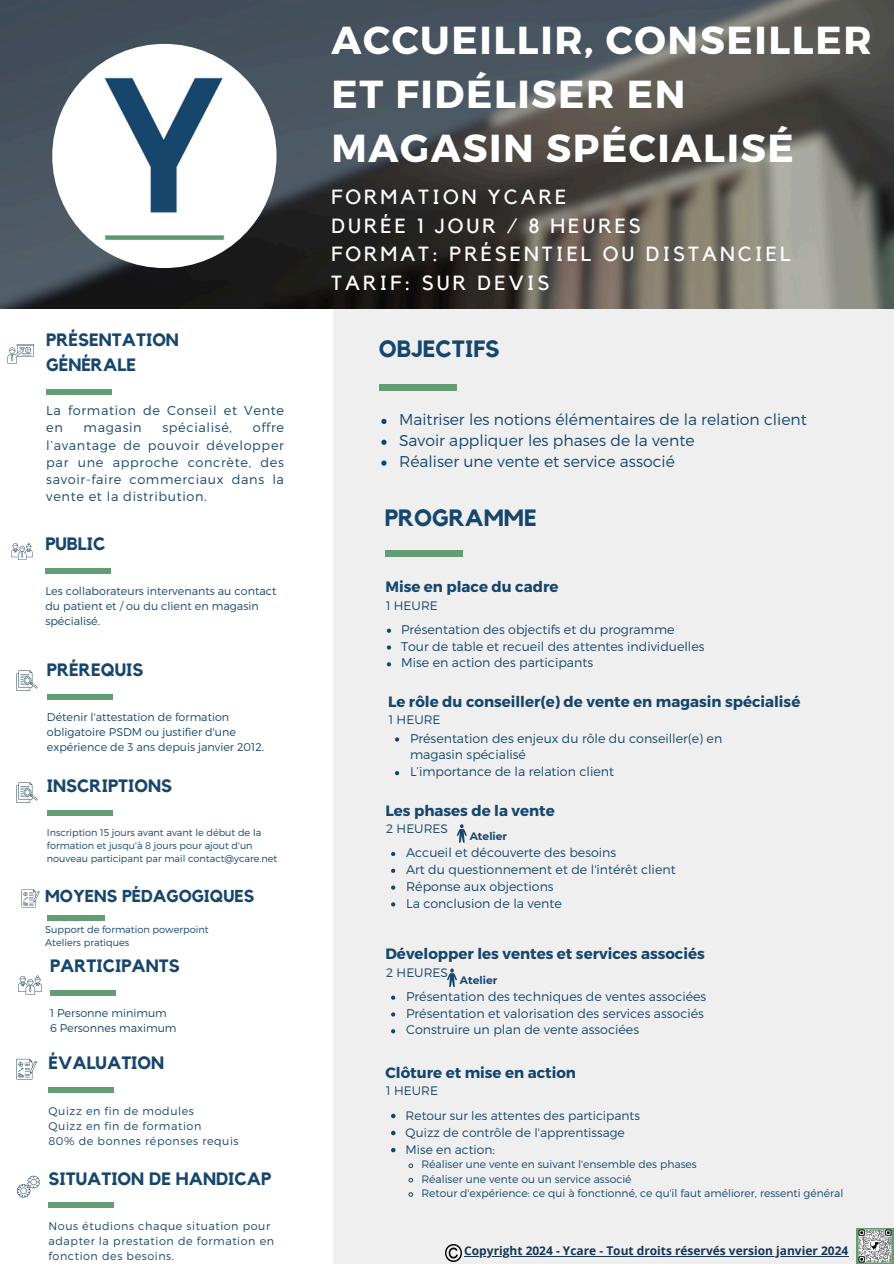
<style>
.page{position:relative;width:894px;height:1264px;background:#fff}
.page>*{position:absolute;margin:0;border:0;box-sizing:border-box;transform-origin:0 0}
.t1{font:700 39px/54px "Montserrat";letter-spacing:.04em;color:#fff}
.t2{font:700 23.55px "Kollektif";color:#17466d}
.t3{font:20.4px/28.5px "Kollektif";letter-spacing:.145em;color:#fff}
.t4{font:700 17.85px/24.6px "Kollektif";color:#17466d}
.t5{font:700 17.25px "Kollektif";color:#17466d}
.t6{font:300 15.6px "Montserrat";color:#17466d}
.t7{font:700 15px "Montserrat";color:#17466d}
.t8{font:300 12.9px/17.1px "Montserrat";letter-spacing:.05em;color:#17466d}
.t9{font:300 12.6px/16.8px "Montserrat";color:#17466d}
.t10{font:300 12.3px "Montserrat";color:#17466d}
.t11{font:700 12px "Open Sans";color:#173554}
.t12{font:300 11.1px/14.9px "Montserrat";color:#17466d}
.t13{font:300 11.1px/14.9px "Montserrat";letter-spacing:.05em;color:#17466d}
.t14{font:300 10.8px "Montserrat";color:#17466d}
.t15{font:700 10.8px "Montserrat";color:#17466d}
.t16{font:300 9.75px/12.9px "Montserrat";color:#17466d}
</style>
<div class="page">
<div style="left:332px;top:308px;width:561px;height:955px;background:#efefef"></div>
<img style="left:0;top:0;width:893px;height:308px">
<img style="left:52px;top:44px;width:224px;height:224px;border-radius:50%">
<div style="left:46px;top:389px;width:66px;height:5px;background:#649c74"></div>
<svg style="left:381px;top:419px;width:5px;height:5px"></svg>
<svg style="left:381px;top:439px;width:5px;height:6px"></svg>
<svg style="left:381px;top:460px;width:5px;height:5px"></svg>
<div style="left:378px;top:384px;width:78px;height:7px;background:#649c74"></div>
<div style="left:45px;top:568px;width:66px;height:6px;background:#649c74"></div>
<svg style="left:7px;top:344px;width:27px;height:19px"></svg>
<svg style="left:11px;top:543px;width:22px;height:17px"></svg>
<div style="left:47px;top:694px;width:65px;height:5px;background:#649c74"></div>
<svg style="left:16px;top:670px;width:21px;height:21px"></svg>
<div style="left:47px;top:810px;width:65px;height:5px;background:#649c74"></div>
<svg style="left:16px;top:782px;width:21px;height:21px"></svg>
<div style="left:50px;top:989px;width:65px;height:6px;background:#649c74"></div>
<svg style="left:18px;top:975px;width:24px;height:19px"></svg>
<div style="left:384px;top:550px;width:78px;height:7px;background:#649c74"></div>
<div style="left:48px;top:1087px;width:66px;height:6px;background:#649c74"></div>
<div style="left:48px;top:1202px;width:66px;height:6px;background:#649c74"></div>
<svg style="left:16px;top:1058px;width:21px;height:21px"></svg>
<svg style="left:17px;top:1175px;width:23px;height:22px"></svg>
<img style="left:856px;top:1228px;width:37px;height:35px">
<svg style="left:387px;top:628px;width:4px;height:5px"></svg>
<svg style="left:387px;top:645px;width:4px;height:4px"></svg>
<svg style="left:387px;top:662px;width:4px;height:4px"></svg>
<svg style="left:391px;top:1113px;width:4px;height:5px"></svg>
<svg style="left:391px;top:1130px;width:4px;height:5px"></svg>
<svg style="left:391px;top:1147px;width:4px;height:5px"></svg>
<svg style="left:408px;top:1163px;width:5px;height:5px"></svg>
<svg style="left:408px;top:1177px;width:5px;height:5px"></svg>
<svg style="left:408px;top:1192px;width:5px;height:5px"></svg>
<svg style="left:447px;top:968px;width:10px;height:18px"></svg>
<svg style="left:395px;top:737px;width:4px;height:4px"></svg>
<svg style="left:395px;top:771px;width:4px;height:4px"></svg>
<svg style="left:391px;top:851px;width:4px;height:5px"></svg>
<svg style="left:391px;top:868px;width:4px;height:4px"></svg>
<svg style="left:391px;top:885px;width:4px;height:4px"></svg>
<svg style="left:391px;top:902px;width:4px;height:4px"></svg>
<svg style="left:391px;top:995px;width:4px;height:4px"></svg>
<svg style="left:391px;top:1012px;width:4px;height:4px"></svg>
<svg style="left:391px;top:1029px;width:4px;height:4px"></svg>
<svg style="left:456px;top:824px;width:10px;height:18px"></svg>
<div style="left:47px;top:915px;width:58px;height:5px;background:#649c74"></div>
<svg style="left:22px;top:889px;width:18px;height:18px"></svg>
<img style="left:445px;top:1244px;width:16px;height:17px">
<hr style="left:464px;top:1256px;width:384px;height:1px;background:#173554">
<h1 class="t4" style="left:46px;top:328px;width:134px">PRÉSENTATION<br>GÉNÉRALE</h1>
<h3 class="t8" style="left:46px;top:401px;width:239px">La formation de Conseil et Vente en</h3>
<h3 class="t8" style="left:84px;top:418px;width:60px">magasin</h3>
<h3 class="t8" style="left:162px;top:418px;width:71px">spécialisé,</h3>
<h3 class="t8" style="left:46px;top:418px;width:239px;text-align:justify;text-indent:206px">offre l’avantage de pouvoir développer par une approche concrète, des savoir-faire commerciaux dans la vente et la distribution.</h3>
<h4 class="t4" style="left:45px;top:532px;width:62px">PUBLIC</h4>
<p class="t12" style="left:45px;top:583px;width:232px">Les collaborateurs intervenants au contact du patient et / ou du client en magasin spécialisé.</p>
<p class="t4" style="left:47px;top:658px;width:98px">PRÉREQUIS</p>
<h4 class="t12" style="left:47px;top:709px;width:219px">Détenir l'attestation de formation obligatoire PSDM ou justifier d'une expérience de 3 ans depuis janvier 2012.</h4>
<p class="t4" style="left:47px;top:774px;width:127px">INSCRIPTIONS</p>
<p class="t16" style="left:47px;top:825px;width:232px">Inscription 15 jours avant avant le début de la formation et jusqu'à 8 jours pour ajout d'un nouveau participant par mail contact@ycare.net</p>
<p class="t5" style="left:45px;top:887px;width:210px">MOYENS PÉDAGOGIQUES</p>
<p class="t16" style="left:45px;top:922px;width:165px">Support de formation powerpoint</p>
<h5 class="t16" style="left:45px;top:935px;width:86px">Ateliers pratiques</h5>
<h4 class="t4" style="left:50px;top:953px;width:131px">PARTICIPANTS</h4>
<p class="t12" style="left:50px;top:1005px;width:118px">1 Personne minimum</p>
<p class="t12" style="left:50px;top:1020px;width:128px">6 Personnes maximum</p>
<p class="t4" style="left:48px;top:1051px;width:117px">ÉVALUATION</p>
<p class="t13" style="left:48px;top:1102px;width:147px">Quizz en fin de modules</p>
<p class="t13" style="left:48px;top:1117px;width:154px">Quizz en fin de formation</p>
<h4 class="t13" style="left:48px;top:1132px;width:191px">80% de bonnes réponses requis</h4>
<p class="t4" style="left:48px;top:1166px;width:224px">SITUATION DE HANDICAP</p>
<p class="t13" style="left:48px;top:1217px;width:227px">Nous étudions chaque situation pour adapter la prestation de formation en fonction des besoins.</p>
<p class="t1" style="left:331px;top:11px;width:541px">ACCUEILLIR, CONSEILLER<br>ET FIDÉLISER EN<br>MAGASIN SPÉCIALISÉ</p>
<p class="t3" style="left:331px;top:184px;width:460px">FORMATION YCARE<br>DURÉE 1 JOUR / 8 HEURES<br>FORMAT: PRÉSENTIEL OU DISTANCIEL<br>TARIF: SUR DEVIS</p>
<p class="t2" style="left:378px;top:338px;width:122px">OBJECTIFS</p>
<p class="t6" style="left:399px;top:409px;width:409px">Maitriser les notions élémentaires de la relation client</p>
<h4 class="t6" style="left:399px;top:430px;width:297px">Savoir appliquer les phases de la vente</h4>
<p class="t6" style="left:399px;top:451px;width:277px">Réaliser une vente et service associé</p>
<h4 class="t2" style="left:384px;top:507px;width:153px">PROGRAMME</h4>
<h4 class="t7" style="left:385px;top:577px;width:174px">Mise en place du cadre</h4>
<p class="t9" style="left:401px;top:620px;width:275px">Présentation des objectifs et du programme</p>
<p class="t9" style="left:401px;top:637px;width:305px">Tour de table et recueil des attentes individuelles</p>
<p class="t9" style="left:401px;top:654px;width:193px">Mise en action des participants</p>
<p class="t10" style="left:386px;top:597px;width:53px">1 HEURE</p>
<p class="t7" style="left:388px;top:691px;width:413px">Le rôle du conseiller(e) de vente en magasin spécialisé</p>
<h5 class="t10" style="left:388px;top:711px;width:53px">1 HEURE</h5>
<p class="t9" style="left:410px;top:729px;width:313px">Présentation des enjeux du rôle du conseiller(e) en magasin spécialisé</p>
<p class="t9" style="left:410px;top:762px;width:205px">L’importance de la relation client</p>
<p class="t7" style="left:385px;top:800px;width:171px">Les phases de la vente</p>
<h5 class="t9" style="left:406px;top:843px;width:211px">Accueil et découverte des besoins</h5>
<p class="t9" style="left:406px;top:860px;width:271px">Art du questionnement et de l'intérêt client</p>
<p class="t9" style="left:406px;top:877px;width:149px">Réponse aux objections</p>
<p class="t9" style="left:406px;top:894px;width:157px">La conclusion de la vente</p>
<p class="t10" style="left:386px;top:820px;width:63px">2 HEURES</p>
<p class="t15" style="left:469px;top:829px;width:39px">Atelier</p>
<p class="t7" style="left:385px;top:944px;width:321px">Développer les ventes et services associés</p>
<p class="t9" style="left:406px;top:987px;width:301px">Présentation des techniques de ventes associées</p>
<h5 class="t9" style="left:406px;top:1004px;width:299px">Présentation et valorisation des services associés</h5>
<p class="t9" style="left:406px;top:1020px;width:234px">Construire un plan de vente associées</p>
<p class="t10" style="left:386px;top:964px;width:63px">2 HEURES</p>
<p class="t15" style="left:460px;top:973px;width:39px">Atelier</p>
<h4 class="t7" style="left:385px;top:1062px;width:192px">Clôture et mise en action</h4>
<p class="t10" style="left:405px;top:1107px;width:236px">Retour sur les attentes des participants</p>
<h2 class="t10" style="left:405px;top:1124px;width:220px">Quizz de contrôle de l'apprentissage</h2>
<p class="t10" style="left:405px;top:1141px;width:91px">Mise en action:</p>
<p class="t14" style="left:421px;top:1157px;width:277px">Réaliser une vente en suivant l'ensemble des phases</p>
<p class="t14" style="left:421px;top:1171px;width:212px">Réaliser une vente ou un service associé</p>
<h2 class="t14" style="left:421px;top:1186px;width:423px">Retour d'expérience: ce qui à fonctionné, ce qu'il faut améliorer, ressenti général</h2>
<h5 class="t10" style="left:386px;top:1082px;width:53px">1 HEURE</h5>
<p class="t11" style="left:464px;top:1242px;width:385px">Copyright 2024 - Ycare - Tout droits réservés version janvier 2024</p>
</div>
